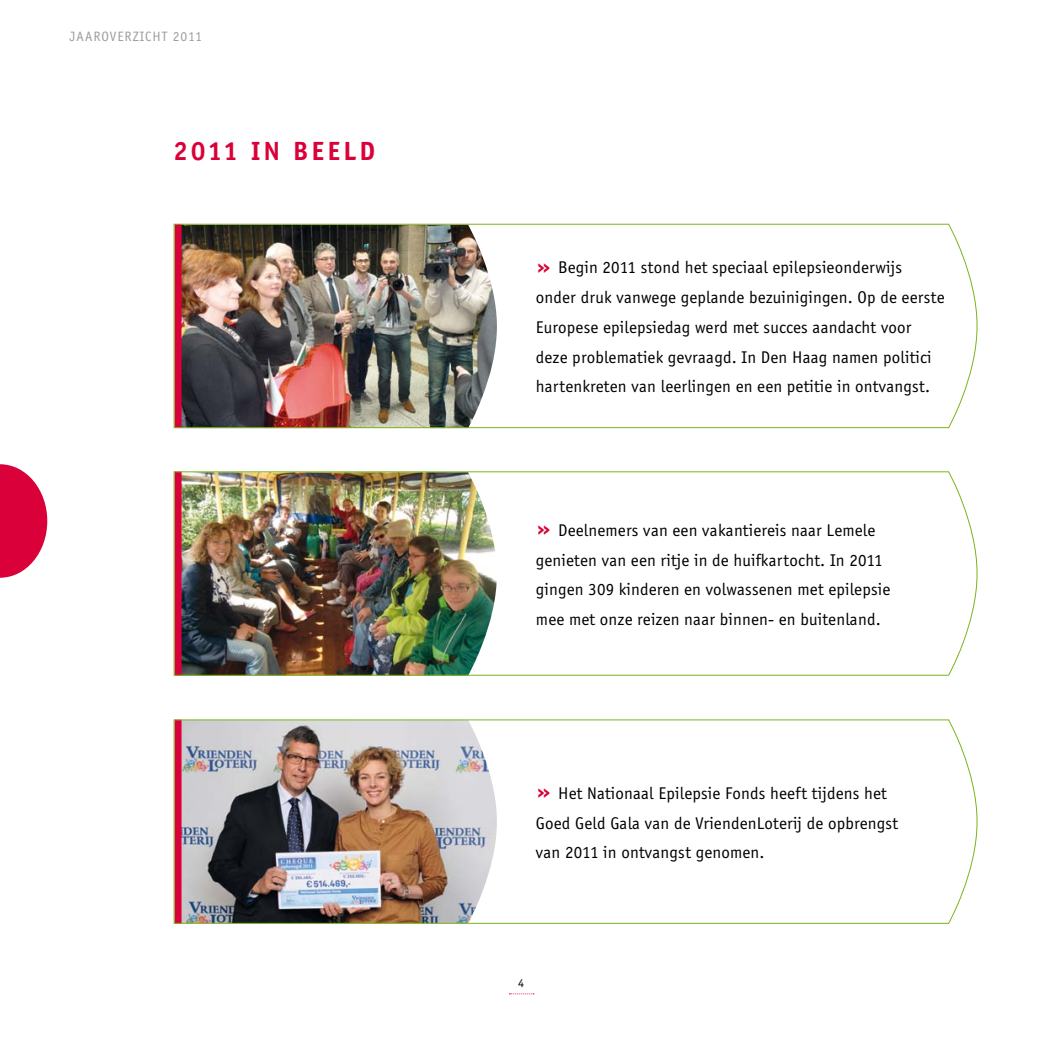
<style>
.page{position:relative;width:1042px;height:1042px;background:#fff}
.page>*{position:absolute;margin:0;border:0;box-sizing:border-box;transform-origin:0 0}
.t1{font:700 27.12px "Officina Sans";letter-spacing:.12em;color:#da0039}
.t2{font:17.5px/29.8px "Officina Sans";letter-spacing:.01em;color:#000}
.t3{font:14px "Officina Sans";letter-spacing:.07em;color:#9c9e9f}
.t4{font:12.25px "Officina Sans";color:#000}
.s1{font-family:"Verdana";font-weight:700;font-size:18.38px;color:#da0039}
</style>
<div class="page">
<svg style="left:509px;top:993px;width:25px;height:1px"></svg>
<img style="left:173px;top:223px;width:805px;height:205px">
<img style="left:173px;top:471px;width:805px;height:205px">
<img style="left:173px;top:719px;width:805px;height:205px">
<svg style="left:0;top:464px;width:47px;height:114px"></svg>
<p class="t3" style="left:69px;top:29px;width:134px">jaaroverzicht 2011</p>
<h1 class="t1" style="left:174px;top:135px;width:203px">2011 IN BEE LD</h1>
<p class="t2" style="left:536px;top:253px;width:410px"><span class="s1">»</span> Begin 2011 stond het speciaal epilepsieonderwijs onder druk vanwege geplande bezuinigingen. Op de eerste Europese epilepsiedag werd met succes aandacht voor deze problematiek gevraagd. In Den H aag namen politici hartenkreten van leerlingen en een petitie in ontvangst.</p>
<p class="t2" style="left:536px;top:515px;width:356px"><span class="s1">»</span> Deelnemers van een vakantiereis naar Lemele genieten van een ritje in de huifkartocht. In 2011 gingen 309 kinderen en volwassenen met epilepsie mee met onze reizen naar binnen- en buitenland.</p>
<p class="t2" style="left:536px;top:778px;width:364px"><span class="s1">»</span> H et Nationaal Epilepsie Fonds heeft tijdens het<br>Goed Geld Gala van de VriendenLoterij de opbrengst van 2011 in ontvangst genomen.</p>
<p class="t4" style="left:518px;top:976px;width:7px">4</p>
</div>
